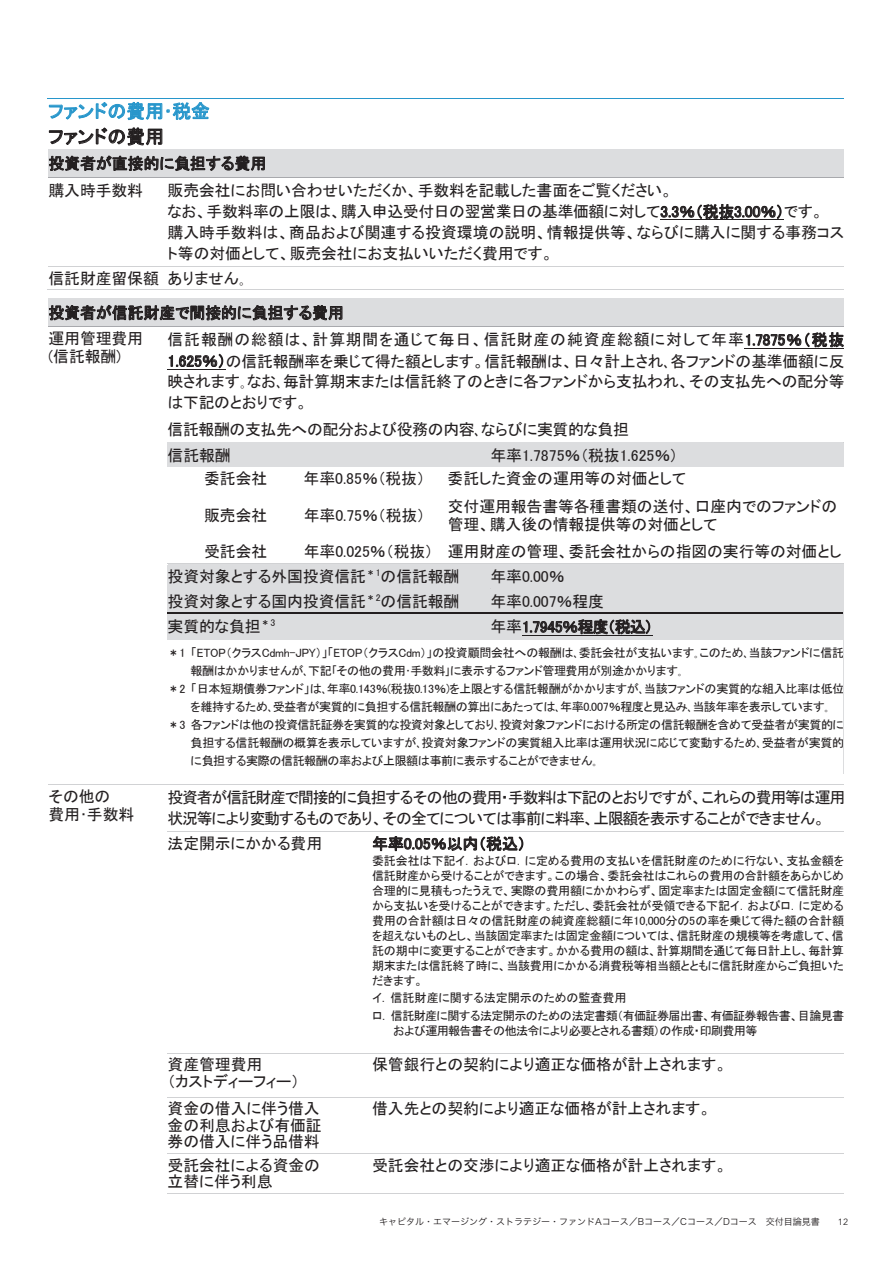
<style>
.page{position:relative;width:893px;height:1263px;background:#fff}
.page>*{position:absolute;margin:0;border:0;box-sizing:border-box;transform-origin:0 0}
.t1{font:18.75px "MS P Gothic";color:#2796cb}
.t2{font:18.75px "MS P Gothic";letter-spacing:.005em;color:#231f20}
.t3{font:15.9px/21px "MS P Gothic";letter-spacing:-.01em;color:#231f20}
.t4{font:15.9px/21px "MS P Gothic";letter-spacing:-.05em;color:#231f20}
.t5{font:12px/15px "MS P Gothic";letter-spacing:-.03em;color:#231f20;text-align:justify}
.t6{font:9px "Hira Kaku Pro N W3";color:#231f20}
.t7{font:9px "Hira Kaku Pro W3";color:#231f20}
.t8{font:9px "Avenir Next LT Com";color:#231f20}
.t9{font:9px "Avenir Next LT Com";color:#231f20}
.s1{font-family:"Avenir Next LT Com"}
</style>
<div class="page">
<hr style="left:47px;top:98px;width:797px;height:1px;background:#2796cb">
<svg style="left:49px;top:102px;width:160px;height:18px"></svg>
<svg style="left:49px;top:128px;width:113px;height:18px"></svg>
<div style="left:48px;top:149px;width:796px;height:28px;background:#dcdddf"></div>
<svg style="left:49px;top:156px;width:216px;height:16px"></svg>
<svg style="left:661px;top:204px;width:120px;height:15px"></svg>
<hr style="left:660px;top:219px;width:124px;height:1px;background:#231f20">
<hr style="left:48px;top:177px;width:796px;height:1px;background:#a8a9ad">
<hr style="left:48px;top:266px;width:796px;height:1px;background:#d1d2d4">
<hr style="left:47px;top:289px;width:121px;height:1px;background:#d1d2d4">
<hr style="left:166px;top:289px;width:678px;height:1px;background:#d1d2d4">
<div style="left:48px;top:299px;width:796px;height:28px;background:#dcdddf"></div>
<svg style="left:49px;top:305px;width:293px;height:16px"></svg>
<svg style="left:746px;top:332px;width:98px;height:15px"></svg>
<hr style="left:745px;top:348px;width:99px;height:1px;background:#231f20">
<svg style="left:169px;top:354px;width:54px;height:14px"></svg>
<hr style="left:168px;top:369px;width:58px;height:1px;background:#231f20">
<hr style="left:48px;top:326px;width:796px;height:1px;background:#a8a9ad">
<div style="left:168px;top:446px;width:322px;height:17px;background:#dcdddf"></div>
<div style="left:490px;top:446px;width:353px;height:17px;background:#dcdddf"></div>
<hr style="left:168px;top:442px;width:322px;height:4px;background:#dcdddf">
<hr style="left:491px;top:442px;width:353px;height:4px;background:#dcdddf">
<hr style="left:168px;top:463px;width:322px;height:3px;background:#dcdddf">
<hr style="left:490px;top:463px;width:353px;height:3px;background:#dcdddf">
<svg style="left:843px;top:442px;width:1px;height:24px"></svg>
<div style="left:168px;top:567px;width:322px;height:17px;background:#dcdddf"></div>
<div style="left:490px;top:567px;width:353px;height:17px;background:#dcdddf"></div>
<hr style="left:168px;top:563px;width:136px;height:1px;background:#d1d2d4">
<hr style="left:168px;top:564px;width:136px;height:3px;background:#dcdddf">
<hr style="left:304px;top:563px;width:144px;height:1px;background:#d1d2d4">
<hr style="left:304px;top:564px;width:144px;height:3px;background:#dcdddf">
<hr style="left:448px;top:563px;width:42px;height:1px;background:#d1d2d4">
<hr style="left:448px;top:564px;width:42px;height:3px;background:#dcdddf">
<hr style="left:490px;top:563px;width:353px;height:1px;background:#d1d2d4">
<hr style="left:491px;top:564px;width:353px;height:3px;background:#dcdddf">
<hr style="left:168px;top:584px;width:322px;height:4px;background:#dcdddf">
<hr style="left:490px;top:584px;width:353px;height:4px;background:#dcdddf">
<div style="left:168px;top:592px;width:322px;height:17px;background:#dcdddf"></div>
<div style="left:490px;top:592px;width:353px;height:17px;background:#dcdddf"></div>
<hr style="left:168px;top:588px;width:322px;height:4px;background:#dcdddf">
<hr style="left:491px;top:588px;width:352px;height:4px;background:#dcdddf">
<hr style="left:168px;top:609px;width:322px;height:3px;background:#dcdddf">
<hr style="left:490px;top:609px;width:353px;height:3px;background:#dcdddf">
<div style="left:168px;top:615px;width:322px;height:23px;background:#dcdddf"></div>
<div style="left:490px;top:614px;width:353px;height:25px;background:#dcdddf"></div>
<svg style="left:523px;top:619px;width:127px;height:15px"></svg>
<hr style="left:522px;top:635px;width:130px;height:1px;background:#231f20">
<hr style="left:168px;top:612px;width:322px;height:2px;background:#231f20">
<hr style="left:168px;top:614px;width:322px;height:3px;background:#dcdddf">
<hr style="left:490px;top:612px;width:353px;height:2px;background:#231f20">
<hr style="left:168px;top:636px;width:322px;height:3px;background:#dcdddf">
<svg style="left:843px;top:563px;width:1px;height:75px"></svg>
<hr style="left:843px;top:638px;width:1px;height:136px;background:#dcdddf">
<hr style="left:48px;top:784px;width:796px;height:1px;background:#d1d2d4">
<svg style="left:373px;top:836px;width:150px;height:15px"></svg>
<hr style="left:168px;top:831px;width:200px;height:1px;background:#d1d2d4">
<hr style="left:368px;top:831px;width:476px;height:1px;background:#d1d2d4">
<hr style="left:168px;top:1053px;width:200px;height:1px;background:#d1d2d4">
<hr style="left:368px;top:1053px;width:476px;height:1px;background:#d1d2d4">
<hr style="left:168px;top:1097px;width:200px;height:1px;background:#d1d2d4">
<hr style="left:368px;top:1097px;width:476px;height:1px;background:#d1d2d4">
<hr style="left:168px;top:1153px;width:200px;height:1px;background:#d1d2d4">
<hr style="left:368px;top:1153px;width:476px;height:1px;background:#d1d2d4">
<hr style="left:168px;top:1193px;width:200px;height:1px;background:#d1d2d4">
<hr style="left:368px;top:1193px;width:476px;height:1px;background:#d1d2d4">
<h1 class="t1" style="left:48px;top:102px;width:163px">ファンドの費用･税金</h1>
<h1 class="t2" style="left:48px;top:127px;width:117px">ファンドの費用</h1>
<h2 class="t3" style="left:48px;top:150px;width:219px;line-height:27.2px">投資者が直接的に負担する費用購入時手数料</h2>
<h2 class="t3" style="left:168px;top:180px;width:678px">販売会社にお問い合わせいただくか、手数料を記載した書面をご覧ください。<br>なお、手数料率の上限は、購入申込受付日の翌営業日の基準価額に対して3.3％（税抜3.00％）です。<br>購入時手数料は、商品および関連する投資環境の説明、情報提供等、ならびに購入に関する事務コスト等の対価として、販売会社にお支払いいただく費用です。</h2>
<h2 class="t3" style="left:48px;top:261px;width:297px;line-height:34.8px">信託財産留保額 ありません｡<br>投資者が信託財産で間接的に負担する費用</h2>
<h2 class="t3" style="left:48px;top:329px;width:96px;line-height:18px">運用管理費用(信託報酬)</h2>
<h2 class="t3" style="left:168px;top:329px;width:678px;text-align:justify">信託報酬の総額は、計算期間を通じて毎日、信託財産の純資産総額に対して年率1.7875％（税抜1.625％）の信託報酬率を乗じて得た額とします。信託報酬は、日々計上され､各ファンドの基準価額に反映されます｡なお､毎計算期末または信託終了のときに各ファンドから支払われ、その支払先への配分等は下記のとおりです。</h2>
<h2 class="t3" style="left:168px;top:416px;width:463px;line-height:25.8px">信託報酬の支払先への配分および役務の内容､ならびに実質的な負担信託報酬</h2>
<h2 class="t3" style="left:490px;top:444px;width:189px">年率1.7875％（税抜1.625％）</h2>
<h2 class="t3" style="left:204px;top:468px;width:65px">委託会社</h2>
<h2 class="t3" style="left:304px;top:468px;width:123px">年率0.85％（税抜）</h2>
<h2 class="t3" style="left:448px;top:468px;width:240px">委託した資金の運用等の対価として</h2>
<h2 class="t3" style="left:204px;top:504px;width:65px">販売会社</h2>
<h2 class="t3" style="left:304px;top:504px;width:123px">年率0.75％（税抜）</h2>
<h2 class="t3" style="left:448px;top:497px;width:391px;line-height:18px">交付運用報告書等各種書類の送付、口座内でのファンドの管理、購入後の情報提供等の対価として</h2>
<h2 class="t3" style="left:204px;top:541px;width:65px">受託会社</h2>
<h2 class="t3" style="left:168px;top:539px;width:676px;line-height:24.6px;text-indent:136px">年率0.025％（税抜） 運用財産の管理、委託会社からの指図の実行等の対価とし投資対象とする外国投資信託<sup>＊1</sup>の信託報酬</h2>
<h2 class="t3" style="left:490px;top:566px;width:76px">年率0.00％</h2>
<h2 class="t3" style="left:168px;top:590px;width:293px">投資対象とする国内投資信託<sup>＊2</sup>の信託報酬</h2>
<h2 class="t3" style="left:490px;top:590px;width:115px">年率0.007％程度</h2>
<h2 class="t3" style="left:168px;top:616px;width:109px">実質的な負担<sup>＊3</sup></h2>
<h2 class="t3" style="left:490px;top:616px;width:164px">年率1.7945％程度（税込）</h2>
<p class="t5" style="left:168px;top:645px;width:678px">＊1 「ETOP（クラスCdmh-JPY）」「ETOP（クラスCdm）」の投資顧問会社への報酬は､委託会社が支払います｡このため､当該ファンドに信託</p>
<p class="t5" style="left:191px;top:663px;width:494px">報酬はかかりませんが､下記｢その他の費用･手数料｣に表示するファンド管理費用が別途かかります｡</p>
<p class="t5" style="left:168px;top:681px;width:678px">＊2 「日本短期債券ファンド」は､年率0.143％(税抜0.13％)を上限とする信託報酬がかかりますが､当該ファンドの実質的な組入比率は低位</p>
<p class="t5" style="left:191px;top:699px;width:640px">を維持するため､受益者が実質的に負担する信託報酬の算出にあたっては､年率0.007％程度と見込み､当該年率を表示しています｡</p>
<p class="t5" style="left:168px;top:717px;width:678px">＊3 各ファンドは他の投資信託証券を実質的な投資対象としており､投資対象ファンドにおける所定の信託報酬を含めて受益者が実質的に</p>
<p class="t5" style="left:191px;top:735px;width:655px">負担する信託報酬の概算を表示していますが､投資対象ファンドの実質組入比率は運用状況に応じて変動するため､受益者が実質的</p>
<p class="t5" style="left:191px;top:753px;width:409px">に負担する実際の信託報酬の率および上限額は事前に表示することができません｡</p>
<h2 class="t3" style="left:48px;top:787px;width:87px;line-height:18px">その他の<br>費用･手数料</h2>
<h2 class="t4" style="left:168px;top:787px;width:679px">投資者が信託財産で間接的に負担するその他の費用・手数料は下記のとおりですが、これらの費用等は運用状況等により変動するものであり、その全てについては事前に料率、上限額を表示することができません。</h2>
<h2 class="t3" style="left:168px;top:833px;width:156px">法定開示にかかる費用</h2>
<h2 class="t3" style="left:372px;top:833px;width:155px">年率0.05％以内（税込）</h2>
<p class="t5" style="left:372px;top:853px;width:474px">委託会社は下記イ．およびロ．に定める費用の支払いを信託財産のために行ない、支払金額を信託財産から受けることができます。この場合、委託会社はこれらの費用の合計額をあらかじめ合理的に見積もったうえで、実際の費用額にかかわらず、固定率または固定金額にて信託財産から支払いを受けることができます。ただし、委託会社が受領できる下記イ．およびロ．に定める費用の合計額は日々の信託財産の純資産総額に年10,000分の5の率を乗じて得た額の合計額を超えないものとし、当該固定率または固定金額については、信託財産の規模等を考慮して、信託の期中に変更することができます。かかる費用の額は、計算期間を通じて毎日計上し、毎計算期末または信託終了時に、当該費用にかかる消費税等相当額とともに信託財産からご負担いただきます。</p>
<p class="t5" style="left:372px;top:989px;width:474px;line-height:17.9px">イ. 信託財産に関する法定開示のための監査費用<br>ロ. 信託財産に関する法定開示のための法定書類（有価証券届出書、有価証券報告書、目論見書</p>
<p class="t5" style="left:393px;top:1023px;width:366px">および運用報告書その他法令により必要とされる書類）の作成・印刷費用等</p>
<h2 class="t3" style="left:168px;top:1056px;width:133px;line-height:16.5px">資産管理費用<br>（カストディーフィー）</h2>
<h2 class="t3" style="left:372px;top:1054px;width:356px">保管銀行との契約により適正な価格が計上されます。</h2>
<h2 class="t3" style="left:168px;top:1100px;width:156px;line-height:16.5px">資金の借入に伴う借入金の利息および有価証券の借入に伴う品借料</h2>
<h2 class="t3" style="left:372px;top:1098px;width:340px">借入先との契約により適正な価格が計上されます。</h2>
<h2 class="t3" style="left:168px;top:1156px;width:154px;line-height:16.5px">受託会社による資金の立替に伴う利息</h2>
<h2 class="t3" style="left:372px;top:1154px;width:356px">受託会社との交渉により適正な価格が計上されます。</h2>
<p class="t6" style="left:379px;top:1214px;width:442px">キャピタル・エマージング・ストラテジー・ファンドAコース／Bコース／Cコース／Dコース　交付目論見書</p>
<p class="t9" style="left:838px;top:1217px;width:12px">12</p>
<p class="t7" style="left:361px;top:1214px;width:452px">キャピタル・エマージング・ストラテジー・ファンド <span class="s1">A</span> コース／<span class="s1">B</span> コース／<span class="s1">C</span> コース／<span class="s1">D</span> コース 交付目論見書</p>
<p class="t8" style="left:834px;top:1216px;width:12px">12</p>
</div>
